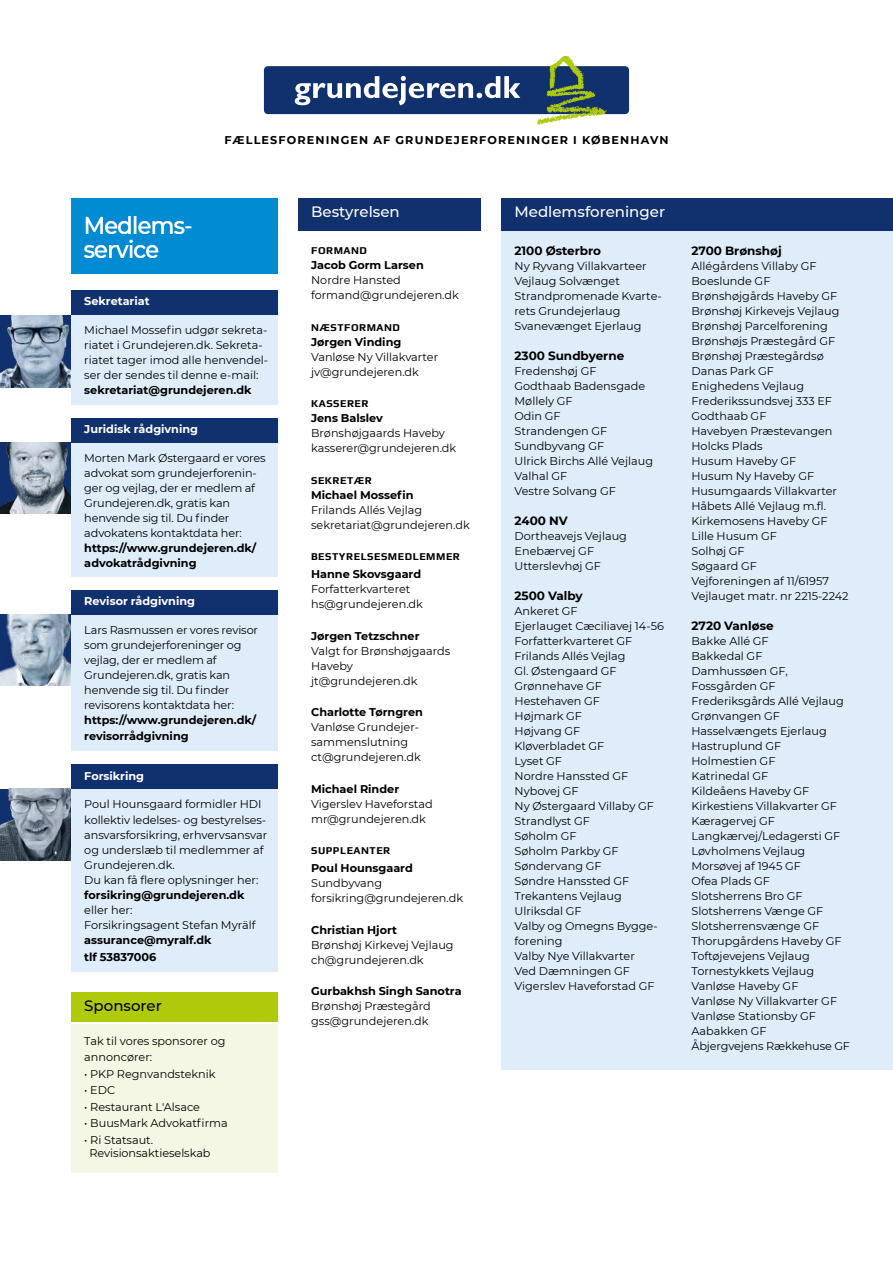
<style>
.page{position:relative;width:893px;height:1263px;background:#fff}
.page>*{position:absolute;margin:0;border:0;box-sizing:border-box;transform-origin:0 0}
.t1{font:500 24.3px "Montserrat";letter-spacing:-.03em;color:#fff;scale:.92 1}
.t2{font:500 15px "Montserrat";color:#fff}
.t3{font:500 15px "Montserrat";color:#000}
.t4{font:700 12px "Montserrat";color:#000}
.t5{font:11.25px/15px "Montserrat";color:#000}
.t6{font:700 11.25px/16.5px "Montserrat";color:#000}
.t7{font:700 11.25px "Montserrat";color:#fff}
.t8{font:700 11.25px "Montserrat";letter-spacing:.1em;color:#000}
.t9{font:700 10.5px "Play";letter-spacing:.05em;color:#000}
</style>
<div class="page">
<div style="left:72px;top:1024px;width:206px;height:149px;background:#f4f7e4"></div>
<div style="left:298px;top:198px;width:183px;height:32px;background:#11306e"></div>
<div style="left:502px;top:230px;width:391px;height:840px;background:#dfedfa"></div>
<div style="left:502px;top:198px;width:391px;height:32px;background:#11306e"></div>
<div style="left:72px;top:198px;width:206px;height:76px;background:#008bd2"></div>
<div style="left:72px;top:992px;width:206px;height:30px;background:#afca0b"></div>
<img style="left:0;top:316px;width:72px;height:71px">
<img style="left:0;top:442px;width:72px;height:72px">
<img style="left:0;top:614px;width:72px;height:72px">
<img style="left:0;top:789px;width:72px;height:71px">
<div style="left:264px;top:66px;width:365px;height:48px;background:#11306e;border-radius:4px"></div>
<img style="left:532px;top:57px;width:76px;height:68px">
<svg style="left:295px;top:76px;width:225px;height:29px"></svg>
<div style="left:72px;top:789px;width:206px;height:183px;background:#dfedfa"></div>
<div style="left:72px;top:614px;width:206px;height:136px;background:#dfedfa"></div>
<div style="left:72px;top:442px;width:206px;height:134px;background:#dfedfa"></div>
<div style="left:72px;top:314px;width:206px;height:91px;background:#dfedfa"></div>
<div style="left:72px;top:765px;width:206px;height:24px;background:#11306e"></div>
<div style="left:72px;top:590px;width:206px;height:24px;background:#11306e"></div>
<div style="left:72px;top:418px;width:206px;height:24px;background:#11306e"></div>
<div style="left:72px;top:290px;width:206px;height:24px;background:#11306e"></div>
<p class="t8" style="left:224px;top:132px;width:445px">FÆLLESFORENINGEN AF GRUNDEJERFORENINGER I KØBENHAVN</p>
<h1 class="t1" style="left:84px;top:208px;width:120px">Medlems-</h1>
<h1 class="t1" style="left:84px;top:232px;width:84px">service</h1>
<p class="t7" style="left:84px;top:293px;width:67px">Sekretariat</p>
<p class="t5" style="left:84px;top:322px;width:185px">Michael Mossefin udgør sekreta&shy;riatet i Grundejeren.dk. Sekreta&shy;riatet tager imod alle henvendel&shy;ser der sendes til denne e-mail:</p>
<p class="t6" style="left:84px;top:381px;width:169px">sekretariat@grundejeren.dk</p>
<p class="t7" style="left:84px;top:421px;width:115px">Juridisk rådgivning</p>
<p class="t5" style="left:84px;top:450px;width:183px">Morten Mark Østergaard er vores advokat som grundejerforenin&shy;ger og vejlag, der er medlem af<br>Grundejeren.dk, gratis kan henvende sig til. Du finder advokatens kontaktdata her:</p>
<p class="t6" style="left:84px;top:539px;width:174px;line-height:15px">https://www.grundejeren.dk/ advokatrådgivning</p>
<p class="t7" style="left:84px;top:593px;width:112px">Revisor rådgivning</p>
<p class="t5" style="left:84px;top:622px;width:175px">Lars Rasmussen er vores revisor som grundejerforeninger og vejlag, der er medlem af<br>Grundejeren.dk, gratis kan henvende sig til. Du finder revisorens kontaktdata her:</p>
<p class="t6" style="left:84px;top:711px;width:174px">https://www.grundejeren.dk/ revisorrådgivning</p>
<p class="t7" style="left:84px;top:768px;width:61px">Forsikring</p>
<p class="t5" style="left:84px;top:796px;width:184px">Poul Hounsgaard formidler HDI kollektiv ledelses- og bestyrelses&shy;ansvarsforsikring, erhvervsansvar og underslæb til medlemmer af<br>Grundejeren.dk.<br>Du kan få flere oplysninger her:</p>
<p class="t6" style="left:84px;top:886px;width:162px">forsikring@grundejeren.dk</p>
<p class="t5" style="left:84px;top:902px;width:173px">eller her:<br>Forsikringsagent Stefan Myrälf</p>
<p class="t6" style="left:84px;top:931px;width:129px">assurance@myralf.dk tlf 53837006</p>
<h2 class="t3" style="left:84px;top:995px;width:79px">Sponsorer</h2>
<p class="t5" style="left:84px;top:1032px;width:143px;line-height:16.5px">Tak til vores sponsorer og annoncører:</p>
<p class="t5" style="left:84px;top:1066px;width:133px">• PKP Regnvandsteknik</p>
<p class="t5" style="left:84px;top:1082px;width:32px">• EDC</p>
<p class="t5" style="left:84px;top:1099px;width:117px">• Restaurant L'Alsace</p>
<p class="t5" style="left:84px;top:1115px;width:145px">• BuusMark Advokatfirma</p>
<p class="t5" style="left:90px;top:1132px;width:123px;line-height:13.5px;text-indent:-5px">• Ri Statsaut.<br>Revisionsaktieselskab</p>
<h2 class="t2" style="left:311px;top:201px;width:90px">Bestyrelsen</h2>
<p class="t9" style="left:311px;top:244px;width:57px">FORMAND</p>
<p class="t6" style="left:311px;top:256px;width:114px">Jacob Gorm Larsen</p>
<p class="t5" style="left:311px;top:272px;width:149px">Nordre Hansted formand@grundejeren.dk</p>
<p class="t9" style="left:311px;top:321px;width:90px">NÆSTFORMAND</p>
<p class="t6" style="left:311px;top:333px;width:92px">Jørgen Vinding</p>
<p class="t5" style="left:311px;top:349px;width:129px">Vanløse Ny Villakvarter jv@grundejeren.dk</p>
<p class="t9" style="left:311px;top:397px;width:59px">KASSERER</p>
<p class="t6" style="left:311px;top:409px;width:73px">Jens Balslev</p>
<p class="t5" style="left:311px;top:425px;width:147px">Brønshøjgaards Haveby kasserer@grundejeren.dk</p>
<p class="t9" style="left:311px;top:474px;width:62px">SEKRETÆR</p>
<p class="t6" style="left:311px;top:486px;width:104px">Michael Mossefin</p>
<p class="t5" style="left:311px;top:502px;width:160px">Frilands Allés Vejlag sekretariat@grundejeren.dk</p>
<p class="t9" style="left:311px;top:550px;width:150px">BESTYRELSESMEDLEMMER</p>
<p class="t6" style="left:311px;top:565px;width:112px">Hanne Skovsgaard</p>
<p class="t5" style="left:311px;top:581px;width:113px">Forfatterkvarteret hs@grundejeren.dk</p>
<p class="t6" style="left:311px;top:627px;width:110px">Jørgen Tetzschner</p>
<p class="t5" style="left:311px;top:643px;width:141px">Valgt for Brønshøjgaards<br>Haveby jt@grundejeren.dk</p>
<p class="t6" style="left:311px;top:703px;width:113px">Charlotte Tørngren</p>
<p class="t5" style="left:311px;top:719px;width:111px">Vanløse Grundejer&shy;sammenslutning ct@grundejeren.dk</p>
<p class="t6" style="left:311px;top:780px;width:90px">Michael Rinder</p>
<p class="t5" style="left:311px;top:796px;width:123px">Vigerslev Haveforstad mr@grundejeren.dk</p>
<p class="t9" style="left:311px;top:844px;width:81px">SUPPLEANTER</p>
<p class="t6" style="left:311px;top:859px;width:103px">Poul Hounsgaard</p>
<p class="t5" style="left:311px;top:875px;width:153px">Sundbyvang forsikring@grundejeren.dk</p>
<p class="t6" style="left:311px;top:921px;width:87px">Christian Hjort</p>
<p class="t5" style="left:311px;top:937px;width:144px">Brønshøj Kirkevej Vejlaug ch@grundejeren.dk</p>
<p class="t6" style="left:311px;top:982px;width:152px">Gurbakhsh Singh Sanotra</p>
<p class="t5" style="left:311px;top:998px;width:121px">Brønshøj Præstegård gss@grundejeren.dk</p>
<h2 class="t2" style="left:514px;top:201px;width:152px">Medlemsforeninger</h2>
<p class="t4" style="left:514px;top:242px;width:88px">2100 Østerbro</p>
<p class="t5" style="left:514px;top:258px;width:149px">Ny Ryvang Villakvarteer<br>Vejlaug Solvænget<br>Strandpromenade Kvarte&shy;rets Grundejerlaug<br>Svanevænget Ejerlaug</p>
<p class="t4" style="left:514px;top:347px;width:111px">2300 Sundbyerne</p>
<p class="t5" style="left:514px;top:363px;width:140px">Fredenshøj GF<br>Godthaab Badensgade<br>Møllely GF<br>Odin GF<br>Strandengen GF<br>Sundbyvang GF<br>Ulrick Birchs Allé Vejlaug<br>Valhal GF<br>Vestre Solvang GF</p>
<p class="t4" style="left:514px;top:512px;width:55px">2400 NV</p>
<p class="t5" style="left:514px;top:528px;width:114px">Dortheavejs Vejlaug<br>Enebærvej GF<br>Utterslevhøj GF</p>
<p class="t4" style="left:514px;top:587px;width:70px">2500 Valby</p>
<p class="t5" style="left:514px;top:603px;width:151px">Ankeret GF<br>Ejerlauget Cæciliavej 14-56<br>Forfatterkvarteret GF<br>Frilands Allés Vejlag<br>Gl. Østengaard GF<br>Grønnehave GF<br>Hestehaven GF<br>Højmark GF<br>Højvang GF<br>Kløverbladet GF<br>Lyset GF<br>Nordre Hanssted GF<br>Nybovej GF<br>Ny Østergaard Villaby GF<br>Strandlyst GF<br>Søholm GF<br>Søholm Parkby GF<br>Søndervang GF<br>Søndre Hanssted GF<br>Trekantens Vejlaug<br>Ulriksdal GF<br>Valby og Omegns Bygge&shy;forening<br>Valby Nye Villakvarter<br>Ved Dæmningen GF<br>Vigerslev Haveforstad GF</p>
<p class="t4" style="left:691px;top:242px;width:92px">2700 Brønshøj</p>
<p class="t5" style="left:691px;top:258px;width:159px">Allégårdens Villaby GF<br>Boeslunde GF<br>Brønshøjgårds Haveby GF<br>Brønshøj Kirkevejs Vejlaug<br>Brønshøj Parcelforening<br>Brønshøjs Præstegård GF<br>Brønshøj Præstegårdsø<br>Danas Park GF<br>Enighedens Vejlaug<br>Frederikssundsvej 333 EF<br>Godthaab GF<br>Havebyen Præstevangen<br>Holcks Plads<br>Husum Haveby GF<br>Husum Ny Haveby GF<br>Husumgaards Villakvarter<br>Håbets Allé Vejlaug m.fl.<br>Kirkemosens Haveby GF<br>Lille Husum GF<br>Solhøj GF<br>Søgaard GF<br>Vejforeningen af 11/61957<br>Vejlauget matr. nr 2215-2242</p>
<p class="t4" style="left:691px;top:617px;width:84px">2720 Vanløse</p>
<p class="t5" style="left:691px;top:633px;width:160px">Bakke Allé GF<br>Bakkedal GF<br>Damhussøen GF,<br>Fossgården GF<br>Frederiksgårds Allé Vejlaug<br>Grønvangen GF<br>Hasselvængets Ejerlaug<br>Hastruplund GF<br>Holmestien GF<br>Katrinedal GF<br>Kildeåens Haveby GF<br>Kirkestiens Villakvarter GF<br>Kæragervej GF<br>Langkærvej/Ledagersti GF<br>Løvholmens Vejlaug<br>Morsøvej af 1945 GF<br>Ofea Plads GF<br>Slotsherrens Bro GF<br>Slotsherrens Vænge GF<br>Slotsherrensvænge GF<br>Thorupgårdens Haveby GF<br>Toftøjevejens Vejlaug<br>Tornestykkets Vejlaug<br>Vanløse Haveby GF<br>Vanløse Ny Villakvarter GF<br>Vanløse Stationsby GF<br>Aabakken GF<br>Åbjergvejens Rækkehuse GF</p>
</div>
